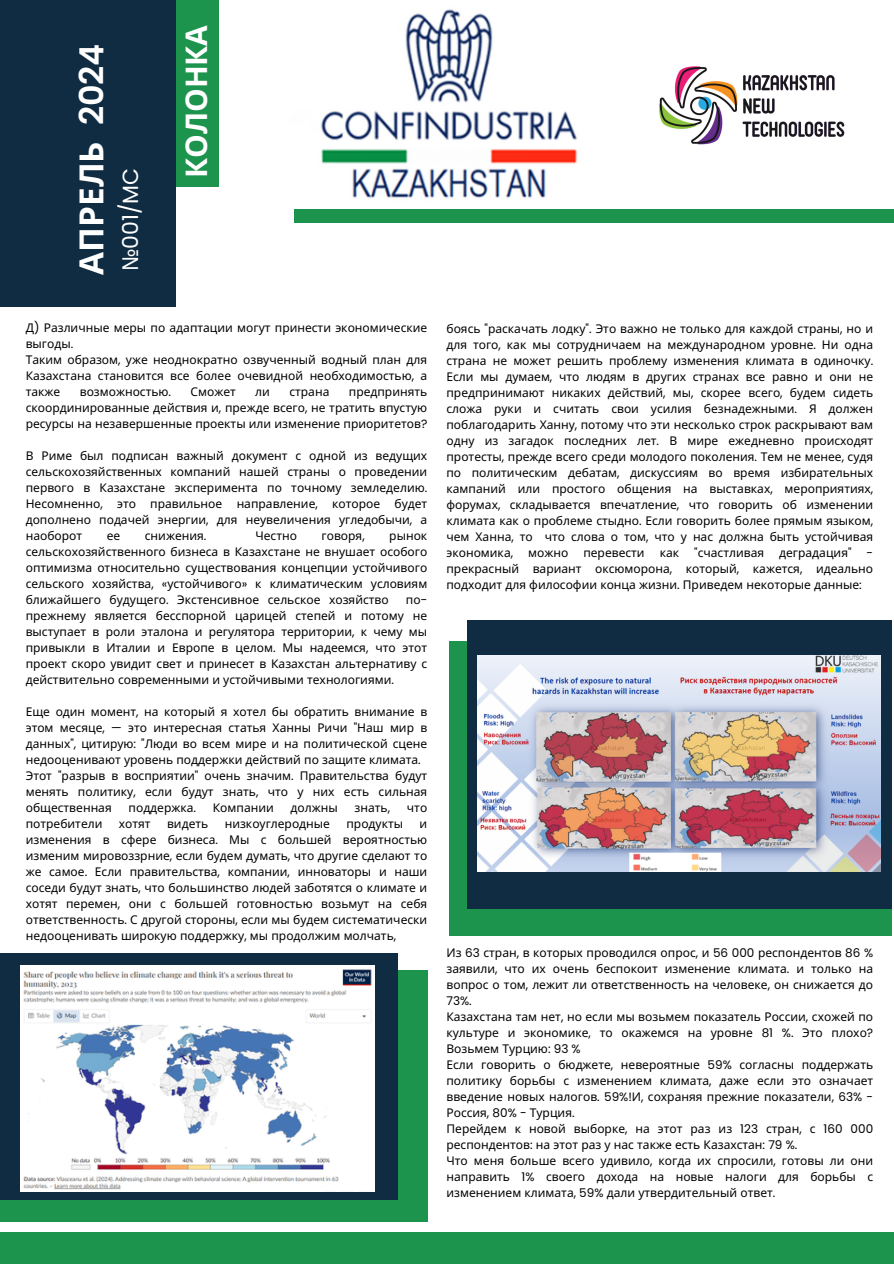
<style>
.page{position:relative;width:894px;height:1264px;background:#fff}
.page>*{position:absolute;margin:0;border:0;box-sizing:border-box;transform-origin:0 0}
.t1{font:700 33.3px "Noto Sans";color:#fff}
.t2{font:700 29.85px "Noto Sans";color:#fff}
.t3{font:21.9px "Poppins";color:#fff}
.t4{font:12px/16px "Noto Sans";color:#000;text-align:justify}
.s1{font-family:"Poppins";font-weight:600}
.s2{font-family:"Noto Sans"}
.s3{font-family:"Poppins"}
</style>
<div class="page">
<img style="left:294px;top:9px;width:315px;height:214px">
<div style="left:294px;top:208px;width:599px;height:14px;background:#1d944d"></div>
<div style="left:0;top:1231px;width:893px;height:32px;background:#1d944d"></div>
<div style="left:0;top:0;width:176px;height:307px;background:#102c43"></div>
<div style="left:176px;top:0;width:42px;height:187px;background:#1d944d"></div>
<img style="left:659px;top:66px;width:186px;height:79px">
<div style="left:449px;top:641px;width:442px;height:294px;background:#1d944d"></div>
<div style="left:467px;top:620px;width:424px;height:288px;background:#102c43"></div>
<img style="left:477px;top:656px;width:403px;height:216px">
<div style="left:0;top:970px;width:427px;height:251px;background:#1d944d"></div>
<div style="left:0;top:953px;width:398px;height:246px;background:#102c43"></div>
<img style="left:20px;top:965px;width:354px;height:226px">
<p class="t1" style="left:68px;top:275px;width:233px;rotate:-90deg">АПРЕЛЬ <span class="s1">2024</span></p>
<p class="t3" style="left:115px;top:271px;width:105px;rotate:-90deg"><span class="s2">№</span>001/MC</p>
<p class="t2" style="left:175px;top:178px;width:155px;rotate:-90deg">КОЛОНКА</p>
<p class="t4" style="left:26px;top:319px;width:403px">Д<span class="s3">)</span> Различные меры по адаптации могут принести экономические выгоды<span class="s3">.</span></p>
<p class="t4" style="left:26px;top:351px;width:403px">Таким образом<span class="s3">,</span> уже неоднократно озвученный водный план для</p>
<p class="t4" style="left:26px;top:367px;width:403px">Казахстана становится все более очевидной необходимостью<span class="s3">,</span> а также</p>
<p class="t4" style="left:80px;top:383px;width:93px">возможностью<span class="s3">.</span></p>
<p class="t4" style="left:190px;top:383px;width:47px">Сможет</p>
<p class="t4" style="left:255px;top:383px;width:16px">ли</p>
<p class="t4" style="left:289px;top:383px;width:41px">страна</p>
<p class="t4" style="left:26px;top:383px;width:403px;text-indent:323px">предпринять скоординированные действия и<span class="s3">,</span> прежде всего<span class="s3">,</span> не тратить впустую ресурсы на незавершенные проекты или изменение приоритетов<span class="s3">?</span></p>
<p class="t4" style="left:26px;top:447px;width:79px">В Риме был</p>
<p class="t4" style="left:26px;top:447px;width:403px;text-indent:86px">подписан важный документ с одной из ведущих сельскохозяйственных компаний нашей страны о проведении первого в Казахстане эксперимента по точному земледелию<span class="s3">.<br></span>Несомненно<span class="s3">,</span> это правильное направление<span class="s3">,</span> которое будет дополнено подачей энергии<span class="s3">,</span> для неувеличения угледобычи<span class="s3">,</span> а наоборот</p>
<p class="t4" style="left:107px;top:527px;width:15px">ее</p>
<p class="t4" style="left:145px;top:527px;width:63px">снижения<span class="s3">.</span></p>
<p class="t4" style="left:255px;top:527px;width:43px">Честно</p>
<p class="t4" style="left:321px;top:527px;width:45px">говоря<span class="s3">,</span></p>
<p class="t4" style="left:26px;top:527px;width:403px;text-indent:363px">рынок сельскохозяйственного бизнеса в Казахстане не внушает особого оптимизма относительно существования концепции устойчивого сельского хозяйства<span class="s3">, «</span>устойчивого<span class="s3">»</span> к климатическим условиям ближайшего будущего<span class="s3">.</span> Экстенсивное сельское хозяйство</p>
<p class="t4" style="left:26px;top:591px;width:403px;text-indent:380px">по&shy;прежнему является бесспорной царицей степей и потому не выступает в роли эталона и регулятора территории<span class="s3">,</span> к чему мы привыкли в Италии и</p>
<p class="t4" style="left:26px;top:639px;width:403px;text-indent:146px">Европе в целом<span class="s3">.</span> Мы надеемся<span class="s3">,</span> что этот проект скоро увидит свет и принесет в Казахстан альтернативу с действительно современными и устойчивыми технологиями<span class="s3">.</span></p>
<p class="t4" style="left:26px;top:703px;width:403px;text-align:left">Еще один момент<span class="s3">,</span> на который я хотел бы обратить внимание в этом месяце<span class="s3">, —</span> это интересная статья Ханны Ричи <span class="s3">"</span>Наш мир в данных<span class="s3">",</span> цитирую<span class="s3">: "</span>Люди во всем мире и на политической сцене недооценивают уровень поддержки действий по защите климата<span class="s3">.<br></span>Этот <span class="s3">"</span>разрыв в восприятии<span class="s3">"</span> очень значим<span class="s3">.</span> Правительства будут менять политику<span class="s3">,</span> если будут знать<span class="s3">,</span> что у них есть сильная общественная</p>
<p class="t4" style="left:128px;top:799px;width:69px">поддержка<span class="s3">.</span></p>
<p class="t4" style="left:213px;top:799px;width:62px">Компании</p>
<p class="t4" style="left:290px;top:799px;width:49px">должны</p>
<p class="t4" style="left:354px;top:799px;width:37px">знать<span class="s3">,</span></p>
<p class="t4" style="left:407px;top:799px;width:22px">что</p>
<p class="t4" style="left:26px;top:815px;width:78px">потребители</p>
<p class="t4" style="left:119px;top:815px;width:33px">хотят</p>
<p class="t4" style="left:167px;top:815px;width:43px">видеть</p>
<p class="t4" style="left:225px;top:815px;width:107px">низкоуглеродные</p>
<p class="t4" style="left:346px;top:815px;width:58px">продукты</p>
<p class="t4" style="left:26px;top:815px;width:403px;text-indent:394px">и изменения в сфере бизнеса<span class="s3">.</span> Мы с большей вероятностью изменим мировоззрние<span class="s3">,</span> если будем думать<span class="s3">,</span> что другие сделают то же самое<span class="s3">.</span> Если правительства<span class="s3">,</span> компании<span class="s3">,</span> инноваторы и наши соседи будут знать<span class="s3">,</span> что большинство людей заботятся о климате и хотят перемен<span class="s3">,</span> они с большей готовностью возьмут на себя ответственность<span class="s3">.</span> С другой стороны<span class="s3">,</span> если мы будем систематически недооценивать широкую поддержку<span class="s3">,</span> мы продолжим молчать<span class="s3">,</span></p>
<h2 class="t4" style="left:446px;top:320px;width:428px">боясь <span class="s3">"</span>раскачать лодку<span class="s3">".</span> Это важно не только для каждой страны<span class="s3">,</span> но и для того<span class="s3">,</span> как мы сотрудничаем на международном уровне<span class="s3">.</span> Ни одна страна не может решить проблему изменения климата в одиночку<span class="s3">.<br></span>Если мы думаем<span class="s3">,</span> что людям в других странах все равно и они не предпринимают никаких действий<span class="s3">,</span> мы<span class="s3">,</span> скорее всего<span class="s3">,</span> будем сидеть сложа руки и считать свои усилия безнадежными<span class="s3">.</span> Я должен поблагодарить Ханну<span class="s3">,</span> потому что эти несколько строк раскрывают вам одну из загадок последних лет<span class="s3">.</span> В мире ежедневно происходят протесты<span class="s3">,</span> прежде всего среди молодого поколения<span class="s3">.</span> Тем не менее<span class="s3">,</span> судя по политическим дебатам<span class="s3">,</span> дискуссиям во время избирательных кампаний или простого общения на выставках<span class="s3">,</span> мероприятиях<span class="s3">, </span>форумах<span class="s3">,</span> складывается впечатление<span class="s3">,</span> что говорить об изменении климата как о проблеме стыдно<span class="s3">.</span> Если говорить более прямым языком<span class="s3">, </span>чем Ханна<span class="s3">,</span> то</h2>
<p class="t4" style="left:544px;top:528px;width:330px">что слова о том<span class="s3">,</span> что у нас должна быть устойчивая</p>
<p class="t4" style="left:446px;top:544px;width:68px">экономика<span class="s3">,</span></p>
<p class="t4" style="left:528px;top:544px;width:42px">можно</p>
<p class="t4" style="left:583px;top:544px;width:63px">перевести</p>
<p class="t4" style="left:659px;top:544px;width:21px">как</p>
<p class="t4" style="left:694px;top:544px;width:71px"><span class="s3">"</span>счастливая</p>
<p class="t4" style="left:779px;top:544px;width:74px">деградация<span class="s3">"</span></p>
<p class="t4" style="left:446px;top:544px;width:428px;text-indent:420px"><span class="s3">- </span>прекрасный вариант оксюморона<span class="s3">,</span> который<span class="s3">,</span> кажется<span class="s3">,</span> идеально подходит для философии конца жизни<span class="s3">.</span> Приведем некоторые данные<span class="s3">:</span></p>
<p class="t4" style="left:446px;top:944px;width:428px;text-align:left">Из <span class="s3">63</span> стран<span class="s3">,</span> в которых проводился опрос<span class="s3">,</span> и <span class="s3">56 000</span> респондентов <span class="s3">86 % </span>заявили<span class="s3">,</span> что их очень беспокоит изменение климата<span class="s3">.</span> и только на вопрос о том<span class="s3">,</span> лежит ли ответственность на человеке<span class="s3">,</span> он снижается до <span class="s3">73%.<br></span>Казахстана там нет<span class="s3">,</span> но если мы возьмем показатель России<span class="s3">,</span> схожей по культуре и экономике<span class="s3">,</span> то окажемся на уровне <span class="s3">81 %.</span> Это плохо<span class="s3">?<br></span>Возьмем Турцию<span class="s3">: 93 %<br></span>Если говорить о бюджете<span class="s3">,</span> невероятные <span class="s3">59%</span> согласны поддержать политику борьбы с изменением климата<span class="s3">,</span> даже если это означает введение новых налогов<span class="s3">. 59%!</span>И<span class="s3">,</span> сохраняя прежние показатели<span class="s3">, 63% - </span>Россия<span class="s3">, 80% -</span> Турция<span class="s3">.<br></span>Перейдем к новой выборке<span class="s3">,</span> на этот раз из <span class="s3">123</span> стран<span class="s3">,</span> с <span class="s3">160 000 </span>респондентов<span class="s3">:</span> на этот раз у нас также есть Казахстан<span class="s3">: 79 %.</span></p>
<p class="t4" style="left:446px;top:1152px;width:378px">Что меня больше всего удивило<span class="s3">,</span> когда их спросили<span class="s3">,</span> готовы</p>
<p class="t4" style="left:446px;top:1152px;width:428px;text-indent:383px">ли они направить <span class="s3">1%</span> своего дохода на новые налоги для борьбы с изменением климата<span class="s3">, 59%</span> дали утвердительный ответ<span class="s3">.</span></p>
</div>
